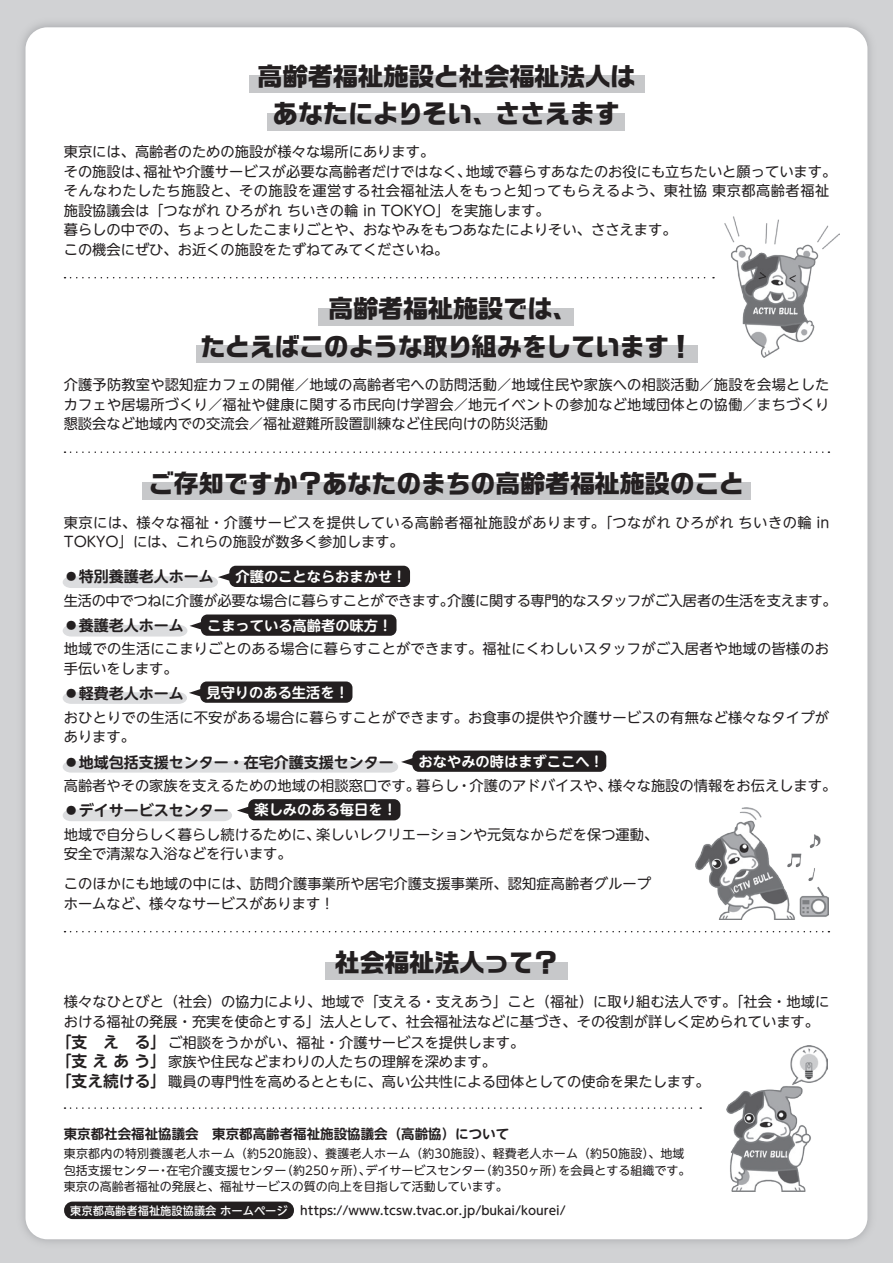
<style>
.page{position:relative;width:893px;height:1263px;background:#d1d2d4}
.page>*{position:absolute;margin:0;border:0;box-sizing:border-box;transform-origin:0 0}
.t1{font:700 25.5px/37.5px "Ro G San Srf Std";letter-spacing:-.015em;color:#231f20;text-align:center}
.t2{font:700 25.2px/37.5px "Ro G San Srf Std";letter-spacing:-.015em;color:#231f20;text-align:center}
.t3{font:700 15.75px "UD Shin M Go Pr 6 De";color:#231f20}
.t4{font:700 15px "UD Shin M Go Pr 6 De";color:#231f20}
.t5{font:14.25px/19.5px "UD Shin M Go Pr 6";color:#231f20}
.t6{font:14.25px/19.5px "UD Shin M Go Pr 6";letter-spacing:.03em;color:#231f20}
.t7{font:700 14.25px "UD Shin M Go Pr 6 De";color:#fff}
.t8{font:14.25px "UD Shin M Go Pr 6";letter-spacing:-.025em;color:#231f20}
.t9{font:14.25px "UD Shin M Go Pr 6";letter-spacing:-.02em;color:#231f20}
.t10{font:700 13.5px "UD Shin M Go Pr 6 De";color:#231f20}
.t11{font:12px/16.5px "UD Shin M Go Pr 6";color:#231f20}
.t12{font:12px/16.5px "UD Shin M Go Pr 6";letter-spacing:.02em;color:#231f20}
.t13{font:500 12px "UD Shin M Go Pr 6";color:#231f20}
.t14{font:500 11.25px "UD Shin M Go Pr 6";color:#fff}
.s1{font-family:"UD Shin M Go Pr 6 De";font-weight:700;font-size:15.75px}
</style>
<div class="page">
<div style="left:26px;top:27px;width:841px;height:1212px;background:#fff;border-radius:22px"></div>
<div style="left:249px;top:76px;width:395px;height:17px;background:#c7c8ca"></div>
<div style="left:268px;top:113px;width:357px;height:18px;background:#c7c8ca"></div>
<svg style="left:65px;top:277px;width:649px;height:1px"></svg>
<div style="left:319px;top:308px;width:255px;height:17px;background:#c7c8ca"></div>
<div style="left:196px;top:345px;width:501px;height:18px;background:#c7c8ca"></div>
<svg style="left:65px;top:451px;width:764px;height:2px"></svg>
<div style="left:325px;top:962px;width:243px;height:17px;background:#c7c8ca"></div>
<svg style="left:65px;top:1107px;width:636px;height:2px"></svg>
<div style="left:142px;top:482px;width:608px;height:18px;background:#c7c8ca"></div>
<svg style="left:65px;top:931px;width:764px;height:1px"></svg>
<div style="left:229px;top:566px;width:181px;height:21px;background:#231f20;border-radius:6px"></div>
<svg style="left:63px;top:572px;width:169px;height:16px"></svg>
<div style="left:412px;top:750px;width:194px;height:22px;background:#231f20;border-radius:6px"></div>
<svg style="left:63px;top:757px;width:352px;height:16px"></svg>
<div style="left:201px;top:614px;width:195px;height:22px;background:#231f20;border-radius:6px"></div>
<svg style="left:63px;top:621px;width:141px;height:15px"></svg>
<div style="left:200px;top:681px;width:152px;height:22px;background:#231f20;border-radius:6px"></div>
<svg style="left:63px;top:688px;width:140px;height:16px"></svg>
<div style="left:248px;top:799px;width:152px;height:21px;background:#231f20;border-radius:6px"></div>
<svg style="left:63px;top:806px;width:188px;height:15px"></svg>
<img style="left:726px;top:1045px;width:102px;height:147px">
<img style="left:724px;top:217px;width:115px;height:140px">
<img style="left:695px;top:807px;width:134px;height:113px">
<div style="left:64px;top:1201px;width:230px;height:18px;background:#231f20;border-radius:9px"></div>
<h1 class="t1" style="left:257px;top:58px;width:380px">高齢者福祉施設と社会福祉法人はあなたによりそい、ささえます</h1>
<p class="t5" style="left:64px;top:141px;width:372px">東京には、高齢者のための施設が様々な場所にあります。</p>
<p class="t5" style="left:144px;top:161px;width:329px">福祉や介護サービスが必要な高齢者だけではなく、</p>
<p class="t5" style="left:64px;top:161px;width:767px">その施設は、<br>そんなわたしたち施設と、その施設を運営する社会福祉法人をもっと知ってもらえるよう、東社協東京都高齢者福祉施設協議会は「つながれひろがれちいきの輪 in TOKYO」を実施します。<br>暮らしの中での、ちょっとしたこまりごとや、おなやみをもつあなたによりそい、ささえます。<br>この機会にぜひ、お近くの施設をたずねてみてくださいね。</p>
<p class="t5" style="left:466px;top:161px;width:372px">地域で暮らすあなたのお役にも立ちたいと願っています。</p>
<h2 class="t2" style="left:201px;top:290px;width:494px">高齢者福祉施設では、<br>たとえばこのような取り組みをしています!</h2>
<p class="t5" style="left:64px;top:374px;width:767px;text-align:justify">介護予防教室や認知症カフェの開催／地域の高齢者宅への訪問活動／地域住民や家族への相談活動／施設を会場としたカフェや居場所づくり／福祉や健康に関する市民向け学習会／地元イベントの参加など地域団体との協働／まちづくり懇談会など地域内での交流会／福祉避難所設置訓練など住民向けの防災活動</p>
<h2 class="t2" style="left:149px;top:465px;width:597px">ご存知ですか？あなたのまちの高齢者福祉施設のこと</h2>
<p class="t6" style="left:64px;top:512px;width:767px">東京には、様々な福祉・介護サービスを提供している高齢者福祉施設があります。「つながれひろがれちいきの輪 in<br>TOKYO」には、これらの施設が数多く参加します。</p>
<p class="t4" style="left:64px;top:564px;width:151px">●特別養護老人ホーム</p>
<p class="t8" style="left:447px;top:588px;width:391px">介護に関する専門的なスタッフがご入居者の生活を支えます。</p>
<p class="t7" style="left:236px;top:564px;width:172px">介護のことならおまかせ!</p>
<p class="t9" style="left:64px;top:588px;width:392px">生活の中でつねに介護が必要な場合に暮らすことができます。</p>
<p class="t4" style="left:64px;top:613px;width:121px">●養護老人ホーム</p>
<p class="t5" style="left:64px;top:638px;width:767px">地域での生活にこまりごとのある場合に暮らすことができます。福祉にくわしいスタッフがご入居者や地域の皆様のお手伝いをします。</p>
<p class="t4" style="left:64px;top:681px;width:121px">●軽費老人ホーム</p>
<p class="t5" style="left:64px;top:707px;width:767px">おひとりでの生活に不安がある場合に暮らすことができます。お食事の提供や介護サービスの有無など様々なタイプがあります。</p>
<p class="t4" style="left:64px;top:749px;width:332px">●地域包括支援センター・在宅介護支援センター</p>
<p class="t5" style="left:608px;top:775px;width:229px">様々な施設の情報をお伝えします。</p>
<p class="t7" style="left:207px;top:613px;width:187px">こまっている高齢者の味方!</p>
<p class="t7" style="left:206px;top:680px;width:144px">見守りのある生活を!</p>
<p class="t7" style="left:419px;top:749px;width:187px">おなやみの時はまずここへ!</p>
<p class="t5" style="left:416px;top:775px;width:197px">暮らし・介護のアドバイスや、</p>
<p class="t5" style="left:64px;top:775px;width:358px">高齢者やその家族を支えるための地域の相談窓口です。</p>
<p class="t4" style="left:64px;top:798px;width:166px">●デイサービスセンター</p>
<p class="t5" style="left:316px;top:824px;width:343px">楽しいレクリエーションや元気なからだを保つ運動、</p>
<p class="t7" style="left:254px;top:798px;width:144px">楽しみのある毎日を!</p>
<p class="t5" style="left:64px;top:824px;width:258px">地域で自分らしく暮らし続けるために、安全で清潔な入浴などを行います。</p>
<p class="t5" style="left:64px;top:873px;width:589px">このほかにも地域の中には、訪問介護事業所や居宅介護支援事業所、認知症高齢者グループホームなど、様々なサービスがあります!</p>
<h2 class="t2" style="left:335px;top:944px;width:225px">社会福祉法人って?</h2>
<p class="t5" style="left:64px;top:991px;width:767px">様々なひとびと（社会）の協力により、地域で「支える・支えあう」こと（福祉）に取り組む法人です。「社会・地域における福祉の発展・充実を使命とする」法人として、社会福祉法などに基づき、その役割が詳しく定められています。</p>
<p class="t5" style="left:135px;top:1031px;width:391px"><span class="s1">る」</span>ご相談をうかがい、福祉・介護サービスを提供します。</p>
<p class="t3" style="left:56px;top:1028px;width:64px">「支 え</p>
<p class="t5" style="left:56px;top:1051px;width:655px"><span class="s1">「支えあう」</span>家族や住民などまわりの人たちの理解を深めます。<br><span class="s1">「支え続ける」</span>職員の専門性を高めるとともに、高い公共性による団体としての使命を果たします。</p>
<p class="t10" style="left:64px;top:1122px;width:447px">東京都社会福祉協議会　東京都高齢者福祉施設協議会（高齢協）について</p>
<p class="t12" style="left:559px;top:1145px;width:133px;text-indent:-495px">東京都内の特別養護老人ホーム（約520施設）、養護老人ホーム（約30施設）、軽費老人ホーム（約50施設）、地域を会員とする組織です。</p>
<p class="t11" style="left:365px;top:1161px;width:121px">デイサービスセンター</p>
<p class="t11" style="left:281px;top:1161px;width:91px">（約250ヶ所）、</p>
<p class="t11" style="left:480px;top:1161px;width:85px">（約350ヶ所）</p>
<p class="t11" style="left:166px;top:1161px;width:122px">在宅介護支援センター</p>
<p class="t11" style="left:64px;top:1161px;width:446px">包括支援センター<br>東京の高齢者福祉の発展と、福祉サービスの質の向上を目指して活動しています。</p>
<p class="t11" style="left:157px;top:1161px;width:13px">・</p>
<p class="t14" style="left:70px;top:1201px;width:219px">東京都高齢者福祉施設協議会ホームページ</p>
<p class="t13" style="left:300px;top:1200px;width:267px">https://www.tcsw.tvac.or.jp/bukai/kourei/</p>
</div>
